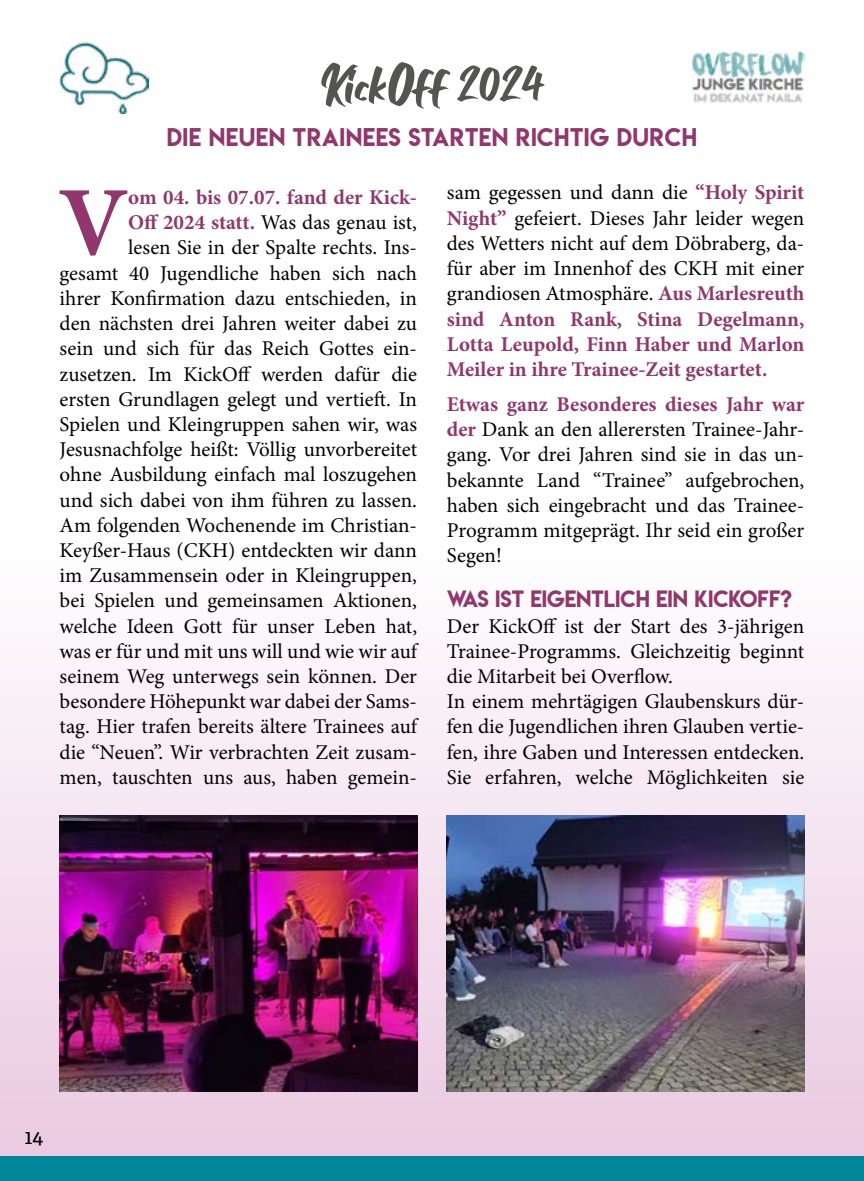
<style>
.page{position:relative;width:864px;height:1181px;background:#fff}
.page>*{position:absolute;margin:0;border:0;box-sizing:border-box;transform-origin:0 0}
.t1{font:700 98.52px "Minion Pro";color:#90376d}
.t2{font:61.25px "Balleho";letter-spacing:.01em;color:#545453}
.t3{font:22.75px "Lemon Milk";letter-spacing:.02em;color:#90376d}
.t4{font:21px/25.2px "Minion Pro";color:#000;text-align:justify}
.t5{font:21px "Lemon Milk";color:#90376d}
.t6{font:21px "Adelle";color:#000}
.s1{font-weight:700;color:#90376d}
</style>
<div class="page">
<div style="left:0;top:274px;width:863px;height:907px;background:linear-gradient(to bottom,#fff,#eacbe2)"></div>
<img style="left:446px;top:815px;width:358px;height:276px">
<img style="left:60px;top:815px;width:357px;height:276px">
<img style="left:691px;top:51px;width:113px;height:53px">
<img style="left:60px;top:42px;width:88px;height:71px">
<div style="left:0;top:1156px;width:863px;height:25px;background:#00879a"></div>
<h2 class="t2" style="left:320px;top:59px;width:225px">KickOff 2024</h2>
<p class="t3" style="left:167px;top:121px;width:531px">DIE NEUEN TRAINEES STARTEN RICHTIG DURCH</p>
<p class="t4" style="left:60px;top:185px;width:359px;text-align:right"><span class="s1">om 04. bis 07.07. fand der Kick-<br>Off 2024 statt.</span> Was das genau ist,<br>lesen Sie in der Spalte rechts. Ins-<br>gesamt 40 Jugendliche haben sich nach ihrer Konfirmation dazu entschieden, in den nächsten drei Jahren weiter dabei zu sein und sich für das Reich Gottes ein&shy;zusetzen. Im KickOff werden dafür die ersten Grundlagen gelegt und vertieft. In Spielen und Kleingruppen sahen wir, was Jesusnachfolge heißt: Völlig unvorbereitet ohne Ausbildung einfach mal loszugehen und sich dabei von ihm führen zu lassen.<br>Am folgenden Wochenende im Christian-Keyßer-Haus (CKH) entdeckten wir dann im Zusammensein oder in Kleingruppen, bei Spielen und gemeinsamen Aktionen, welche Ideen Gott für unser Leben hat, was er für und mit uns will und wie wir auf seinem Weg unterwegs sein können. Der besondere Höhepunkt war dabei der Sams&shy;tag. Hier trafen bereits ältere Trainees auf die “Neuen”. Wir verbrachten Zeit zusam&shy;men, tauschten uns aus, haben gemein-</p>
<p class="t4" style="left:446px;top:180px;width:359px">sam gegessen und dann die <span class="s1">“Holy Spirit Night”</span> gefeiert. Dieses Jahr leider wegen des Wetters nicht auf dem Döbraberg, da&shy;für aber im Innenhof des CKH mit einer grandiosen Atmosphäre. <span class="s1">Aus Marlesreuth sind Anton Rank, Stina Degelmann, Lotta Leupold, Finn Haber und Marlon Meiler in ihre Trainee-Zeit gestartet.</span></p>
<h1 class="t1" style="left:58px;top:153px;width:72px">V</h1>
<p class="t4" style="left:446px;top:392px;width:359px"><span class="s1">Etwas ganz Besonderes dieses Jahr war der</span> Dank an den allerersten Trainee-Jahr&shy;gang. Vor drei Jahren sind sie in das un&shy;bekannte Land “Trainee” aufgebrochen, haben sich eingebracht und das Trainee-Programm mitgeprägt. Ihr seid ein großer Segen!</p>
<p class="t5" style="left:446px;top:584px;width:346px">WAS IST EIGENTLICH EIN KICKOFF?</p>
<p class="t4" style="left:446px;top:613px;width:359px;text-align:left">Der KickOff ist der Start des 3-jährigen Trainee-Programms. Gleichzeitig beginnt die Mitarbeit bei Overflow.<br>In einem mehrtägigen Glaubenskurs dür&shy;fen die Jugendlichen ihren Glauben vertie&shy;fen, ihre Gaben und Interessen entdecken.<br>Sie erfahren, welche Möglichkeiten sie</p>
<p class="t6" style="left:25px;top:1123px;width:20px">14</p>
</div>
